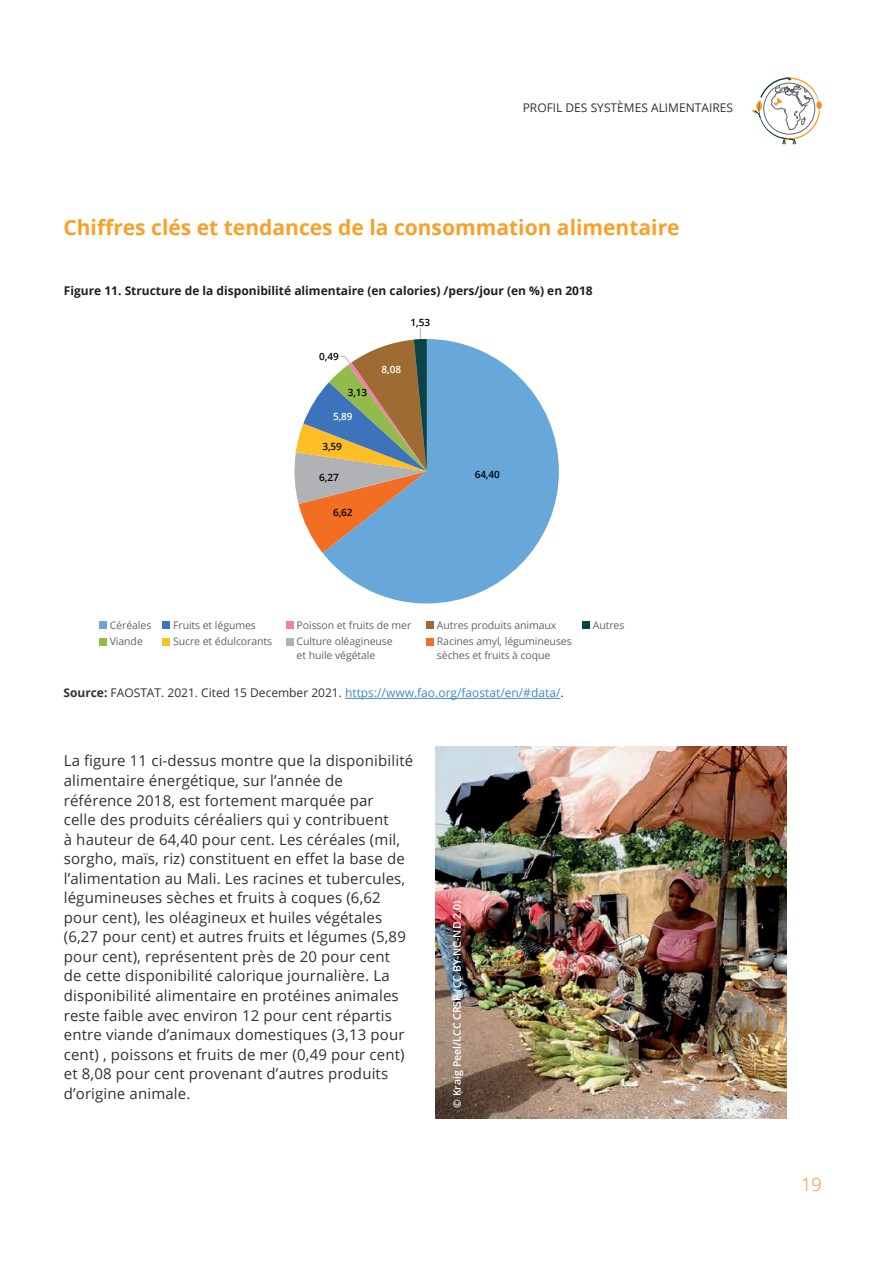
<style>
.page{position:relative;width:893px;height:1263px;background:#fff}
.page>*{position:absolute;margin:0;border:0;box-sizing:border-box;transform-origin:0 0}
.Headers_1__orange__O{font:700 21px "Open Sans";color:#f9a029}
.t1{font:300 18px "Open Sans";color:#f68923}
.PARA_no_runt{font:15px/19.5px "Open Sans";letter-spacing:.01em;color:#303134}
.Figure_title{font:700 12px "Open Sans";color:#231f20}
.Sources_non_align{font:12px "Open Sans";color:#3f89c8}
.t2{font:12px "Open Sans";color:#303134}
.t3{font:10.5px/13.6px "Open Sans";letter-spacing:-.005em;color:#636366}
.PICTURES_CREDITS_OK{font:600 10.5px "Open Sans";color:#fff}
.t4{font:600 10.05px "Open Sans";letter-spacing:-.005em;color:#000}
.t5{font:600 10.05px "Open Sans";color:#fff}
.s1{font-weight:700;color:#303134}
.s2{color:#303134}
</style>
<div class="page">
<svg style="left:751px;top:77px;width:70px;height:68px"></svg>
<hr style="left:345px;top:698px;width:215px;height:1px;background:#3f89c8">
<svg style="left:323px;top:339px;width:236px;height:264px;fill:#68a7d9"></svg>
<svg style="left:294px;top:328px;width:133px;height:225px"></svg>
<div style="left:99px;top:622px;width:8px;height:7px;background:#68a7d9"></div>
<div style="left:163px;top:622px;width:7px;height:7px;background:#3d73ba"></div>
<div style="left:286px;top:638px;width:7px;height:8px;background:#b1b2b6"></div>
<div style="left:426px;top:638px;width:8px;height:8px;background:#f16e22"></div>
<div style="left:163px;top:638px;width:7px;height:8px;background:#fdbe26"></div>
<div style="left:99px;top:638px;width:8px;height:8px;background:#93ba4c"></div>
<div style="left:286px;top:622px;width:7px;height:7px;background:#f17db1"></div>
<div style="left:426px;top:622px;width:8px;height:7px;background:#9e6c32"></div>
<div style="left:582px;top:622px;width:8px;height:7px;background:#09444a"></div>
<img style="left:436px;top:747px;width:351px;height:371px">
<p class="t2" style="left:523px;top:99px;width:212px">PROFIL DES SYSTÈMES ALIMENTAIRES</p>
<p class="Headers_1__orange__O" style="left:63px;top:213px;width:618px">Chiffres clés et tendances de la consommation alimentaire</p>
<p class="Figure_title" style="left:64px;top:283px;width:530px">Figure 11. Structure de la disponibilité alimentaire (en calories) /pers/jour (en %) en 2018</p>
<p class="t4" style="left:319px;top:349px;width:21px">0,49</p>
<p class="t4" style="left:348px;top:386px;width:21px">3,13</p>
<p class="t5" style="left:333px;top:410px;width:21px">5,89</p>
<p class="t4" style="left:322px;top:440px;width:21px">3,59</p>
<p class="t4" style="left:319px;top:471px;width:21px">6,27</p>
<p class="t4" style="left:333px;top:506px;width:21px">6,62</p>
<p class="t4" style="left:411px;top:315px;width:21px">1,53</p>
<p class="t5" style="left:382px;top:363px;width:21px">8,08</p>
<p class="t4" style="left:475px;top:468px;width:27px">64,40</p>
<p class="t3" style="left:110px;top:618px;width:43px">Céréales</p>
<p class="t3" style="left:173px;top:618px;width:84px">Fruits et légumes</p>
<p class="t3" style="left:110px;top:634px;width:35px">Viande</p>
<p class="t3" style="left:173px;top:634px;width:101px">Sucre et édulcorants</p>
<p class="t3" style="left:297px;top:618px;width:116px">Poisson et fruits de mer</p>
<p class="t3" style="left:437px;top:618px;width:121px">Autres produits animaux</p>
<p class="t3" style="left:593px;top:618px;width:33px">Autres</p>
<p class="t3" style="left:297px;top:634px;width:98px">Culture oléagineuse et huile végétale</p>
<p class="t3" style="left:437px;top:634px;width:136px">Racines amyl, légumineuses sèches et fruits à coque</p>
<p class="Sources_non_align" style="left:63px;top:685px;width:502px"><span class="s1">Source:</span> <span class="s2">FAOSTAT. 2021. Cited 15 December 2021.</span> https://www.fao.org/faostat/en/#data/<span class="s2">.</span></p>
<p class="PARA_no_runt" style="left:64px;top:751px;width:351px">La figure 11 ci-dessus montre que la disponibilité alimentaire énergétique, sur l’année de référence 2018, est fortement marquée par<br>celle des produits céréaliers qui y contribuent<br>à hauteur de 64,40 pour cent. Les céréales (mil, sorgho, maïs, riz) constituent en effet la base de l’alimentation au Mali. Les racines et tubercules, légumineuses sèches et fruits à coques (6,62 pour cent), les oléagineux et huiles végétales (6,27 pour cent) et autres fruits et légumes (5,89 pour cent), représentent près de 20 pour cent<br>de cette disponibilité calorique journalière. La disponibilité alimentaire en protéines animales reste faible avec environ 12 pour cent répartis entre viande d’animaux domestiques (3,13 pour cent) , poissons et fruits de mer (0,49 pour cent) et 8,08 pour cent provenant d’autres produits d’origine animale.</p>
<p class="PICTURES_CREDITS_OK" style="left:450px;top:1108px;width:208px;rotate:-90deg">© Kraig Peel/LCC CRSP (CC BY-NC-ND 2.0)</p>
<p class="t1" style="left:801px;top:1172px;width:22px">19</p>
</div>
